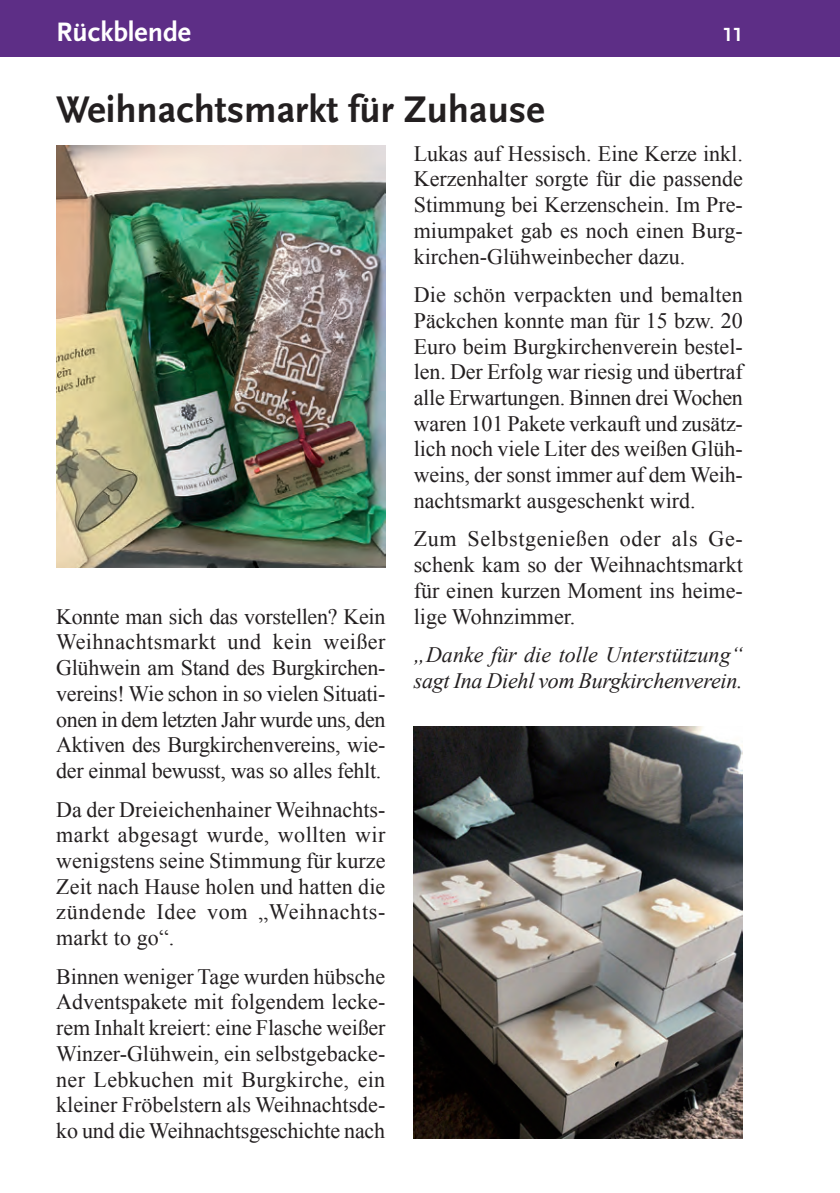
<style>
.page{position:relative;width:840px;height:1193px;background:#fff}
.page>*{position:absolute;margin:0;border:0;box-sizing:border-box;transform-origin:0 0}
.t1{font:700 39px "Scala Sans LF";color:#231f20}
.t2{font:700 28px "Scala Sans LF";color:#fff}
.t3{font:22px/25.6px "Times New Roman";color:#231f20;text-align:justify}
.t4{font:italic 22px/25.6px "Times New Roman";letter-spacing:-.01em;color:#231f20}
.t5{font:700 20px "Scala Sans LF";color:#fff}
</style>
<div class="page">
<div style="left:0;top:0;width:839px;height:57px;background:#5d2e86"></div>
<img style="left:56px;top:145px;width:329px;height:423px">
<img style="left:413px;top:726px;width:329px;height:411px">
<p class="t2" style="left:56px;top:17px;width:136px">Rückblende</p>
<p class="t5" style="left:722px;top:24px;width:21px">11</p>
<h1 class="t1" style="left:56px;top:88px;width:489px">Weihnachtsmarkt für Zuhause</h1>
<p class="t3" style="left:56px;top:603px;width:330px">Konnte man sich das vorstellen? Kein Weihnachtsmarkt und kein weißer Glühwein am Stand des Burgkirchen&shy;vereins! Wie schon in so vielen Situati&shy;onen in dem letzten Jahr wurde uns, den Aktiven des Burgkirchenvereins, wie&shy;der einmal bewusst, was so alles fehlt.</p>
<p class="t3" style="left:56px;top:796px;width:330px">Da der Dreieichenhainer Weihnachts&shy;markt abgesagt wurde, wollten wir wenigstens seine Stimmung für kurze Zeit nach Hause holen und hatten die zündende Idee vom „Weihnachts&shy;markt to go“.</p>
<p class="t3" style="left:56px;top:963px;width:330px">Binnen weniger Tage wurden hübsche Adventspakete mit folgendem lecke&shy;rem Inhalt kreiert: eine Flasche weißer Winzer-Glühwein, ein selbstgebacke&shy;ner Lebkuchen mit Burgkirche, ein kleiner Fröbelstern als Weihnachtsde&shy;ko und die Weihnachtsgeschichte nach</p>
<p class="t3" style="left:413px;top:140px;width:330px">Lukas auf Hessisch. Eine Kerze inkl.<br>Kerzenhalter sorgte für die passende Stimmung bei Kerzenschein. Im Pre&shy;miumpaket gab es noch einen Burg&shy;kirchen-Glühweinbecher dazu.</p>
<p class="t3" style="left:413px;top:281px;width:330px">Die schön verpackten und bemalten Päckchen konnte man für 15 bzw. 20<br>Euro beim Burgkirchenverein bestel&shy;len. Der Erfolg war riesig und übertraf alle Erwartungen. Binnen drei Wochen waren 101 Pakete verkauft und zusätz&shy;lich noch viele Liter des weißen Glüh&shy;weins, der sonst immer auf dem Weih&shy;nachtsmarkt ausgeschenkt wird.</p>
<p class="t3" style="left:413px;top:526px;width:330px">Zum Selbstgenießen oder als Ge&shy;schenk kam so der Weihnachtsmarkt für einen kurzen Moment ins heime&shy;lige Wohnzimmer.</p>
<p class="t4" style="left:413px;top:641px;width:330px">„Danke für die tolle Unterstützung“ sagt Ina Diehl vom Burgkirchenverein.</p>
</div>
